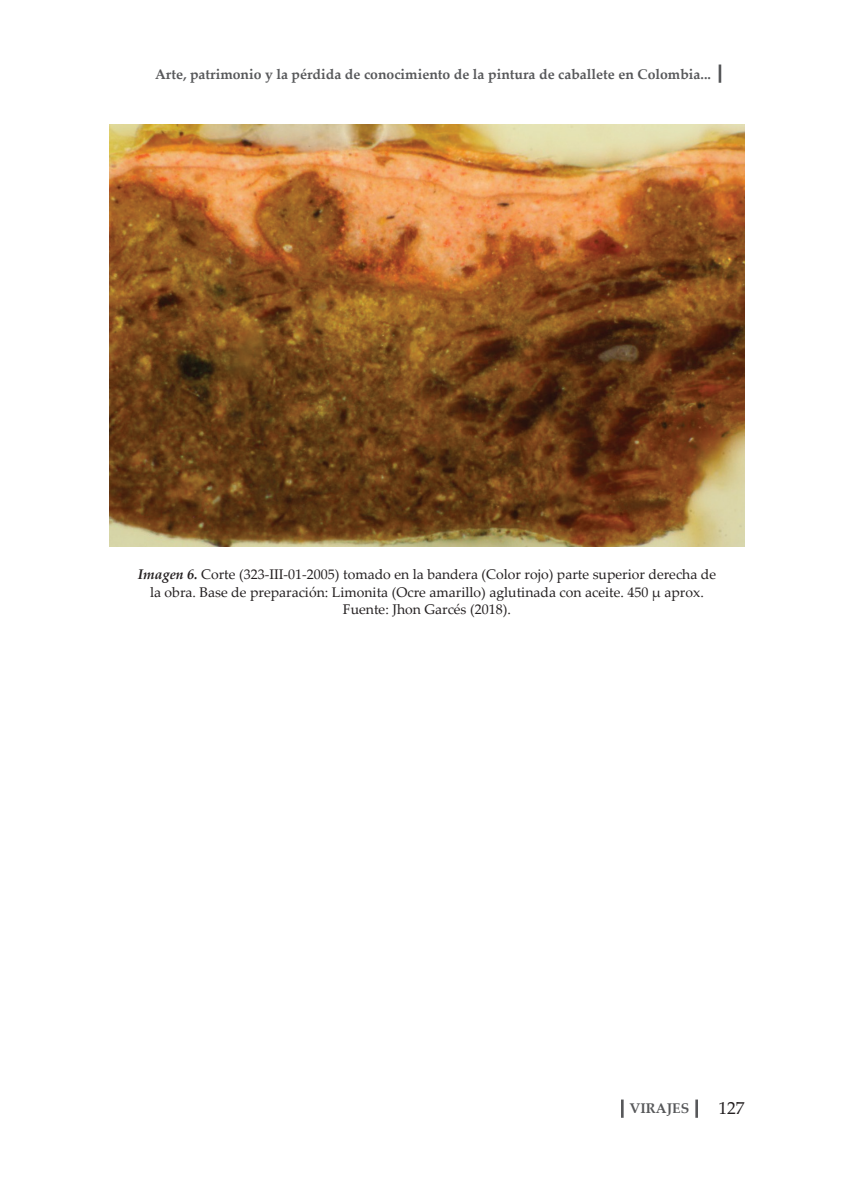
<style>
.page{position:relative;width:844px;height:1191px;background:#fff}
.page>*{position:absolute;margin:0;border:0;box-sizing:border-box;transform-origin:0 0}
.t1{font:17.5px "Palatino Linotype";color:#231f20}
.t2{font:14px/17.5px "Palatino Linotype";color:#231f20;text-align:center}
.t3{font:700 14px "Palatino Linotype";color:#57585a}
.s1{font-weight:700;font-style:italic}
</style>
<div class="page">
<svg style="left:621px;top:1099px;width:2px;height:18px"></svg>
<svg style="left:695px;top:1099px;width:2px;height:18px"></svg>
<hr style="left:718px;top:64px;width:3px;height:19px;background:#57585a">
<img style="left:109px;top:124px;width:635px;height:422px">
<p class="t3" style="left:155px;top:64px;width:557px">Arte, patrimonio y la pérdida de conocimiento de la pintura de caballete en Colombia...</p>
<p class="t2" style="left:138px;top:565px;width:579px"><span class="s1">Imagen 6.</span> Corte (323-III-01-2005) tomado en la bandera (Color rojo) parte superior derecha de la obra. Base de preparación: Limonita (Ocre amarillo) aglutinada con aceite. 450 µ aprox.<br>Fuente: Jhon Garcés (2018).</p>
<p class="t3" style="left:629px;top:1098px;width:61px">VIRAJES</p>
<p class="t1" style="left:718px;top:1095px;width:28px">127</p>
</div>
